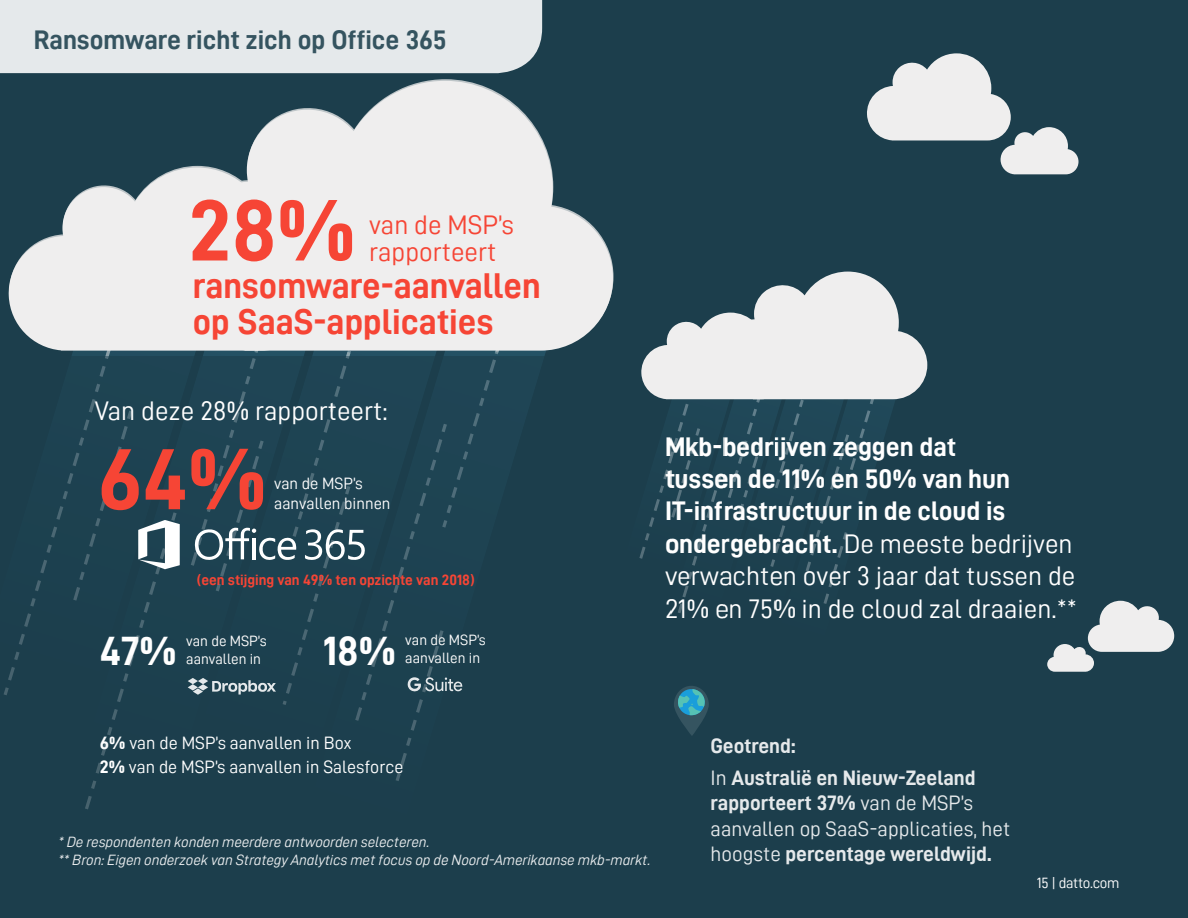
<style>
.page{position:relative;width:1188px;height:918px;background:#1c3e4c}
.page>*{position:absolute;margin:0;border:0;box-sizing:border-box;transform-origin:0 0}
.t1{font:700 87px "Datto DIN";color:#f64535}
.t2{font:700 41.1px "Datto DIN";color:#fff}
.t3{font:700 36px/36px "Datto DIN";color:#f64535}
.t4{font:700 27px/32.4px "Datto DIN";color:#fff}
.t5{font:700 27px "Datto DIN";color:#355460}
.t6{font:27px "Datto DIN";color:#fff}
.t7{font:27px/27px "Datto DIN";color:#f64535}
.t8{font:700 21px/25.2px "Datto DIN";color:#e5e9eb}
.t9{font:18px/24px "Datto DIN";color:#fff}
.t10{font:16.5px/19.8px "Datto DIN";color:#fff}
.t11{font:italic 15px/18px "Datto DIN";letter-spacing:-.01em;color:#e9ecee}
.t12{font:15px/18px "Datto DIN";color:#fff}
.t13{font:700 15px "Datto DIN";color:#f64535}
.t14{font:15px "Datto DIN";letter-spacing:-.02em;color:#fff}
.s1{font-weight:400}
.s2{font-weight:700}
</style>
<div class="page">
<svg style="left:674px;top:686px;width:35px;height:50px"></svg>
<svg style="left:185px;top:81px;width:428px;height:269px;fill:#efeeee"></svg>
<svg style="left:64px;top:167px;width:247px;height:48px;fill:#efeeee"></svg>
<svg style="left:639px;top:272px;width:288px;height:341px"></svg>
<svg style="left:867px;top:53px;width:212px;height:121px"></svg>
<svg style="left:1047px;top:601px;width:128px;height:71px"></svg>
<svg style="left:4px;top:215px;width:550px;height:595px"></svg>
<div style="left:0;top:0;width:542px;height:73px;background:#e5e9eb"></div>
<p class="t5" style="left:34px;top:25px;width:414px">Ransomware richt zich op Office 365</p>
<h1 class="t1" style="left:188px;top:182px;width:169px">28%</h1>
<p class="t7" style="left:369px;top:210px;width:147px">van de MSP’s rapporteert</p>
<h3 class="t3" style="left:193px;top:267px;width:350px">ransomware-aanvallen op SaaS-applicaties</h3>
<p class="t6" style="left:95px;top:396px;width:294px">Van deze 28% rapporteert:</p>
<h1 class="t1" style="left:98px;top:431px;width:170px">64%</h1>
<p class="t10" style="left:274px;top:473px;width:118px">van de MSP’s aanvallen binnen</p>
<p class="t13" style="left:197px;top:572px;width:280px">(een stijging van 49% ten opzichte van 2018)</p>
<h2 class="t2" style="left:100px;top:628px;width:78px">47%</h2>
<p class="t12" style="left:186px;top:632px;width:82px">van de MSP’s aanvallen in</p>
<h2 class="t2" style="left:323px;top:628px;width:74px">18%</h2>
<p class="t12" style="left:405px;top:630px;width:82px">van de MSP’s aanvallen in</p>
<p class="t4" style="left:665px;top:429px;width:413px">Mkb-bedrijven zeggen dat<br>tussen de 11% en 50% van hun<br>IT-infrastructuur in de cloud is ondergebracht. <span class="s1">De meeste bedrijven verwachten over 3 jaar dat tussen de<br>21% en 75% in de cloud zal draaien.**</span></p>
<p class="t9" style="left:100px;top:730px;width:305px"><span class="s2">6%</span> van de MSP’s aanvallen in Box<br><span class="s2">2%</span> van de MSP’s aanvallen in Salesforce</p>
<p class="t11" style="left:58px;top:833px;width:594px">* De respondenten konden meerdere antwoorden selecteren.<br>** Bron: Eigen onderzoek van Strategy Analytics met focus op de Noord-Amerikaanse mkb-markt.</p>
<p class="t8" style="left:711px;top:733px;width:86px">Geotrend:</p>
<p class="t8" style="left:711px;top:765px;width:301px"><span class="s1">In</span> Australië en Nieuw-Zeeland rapporteert 37% <span class="s1">van de MSP’s aanvallen op SaaS-applicaties, het hoogste</span> percentage wereldwijd.</p>
<p class="t14" style="left:1037px;top:875px;width:84px">15 | datto.com</p>
</div>
